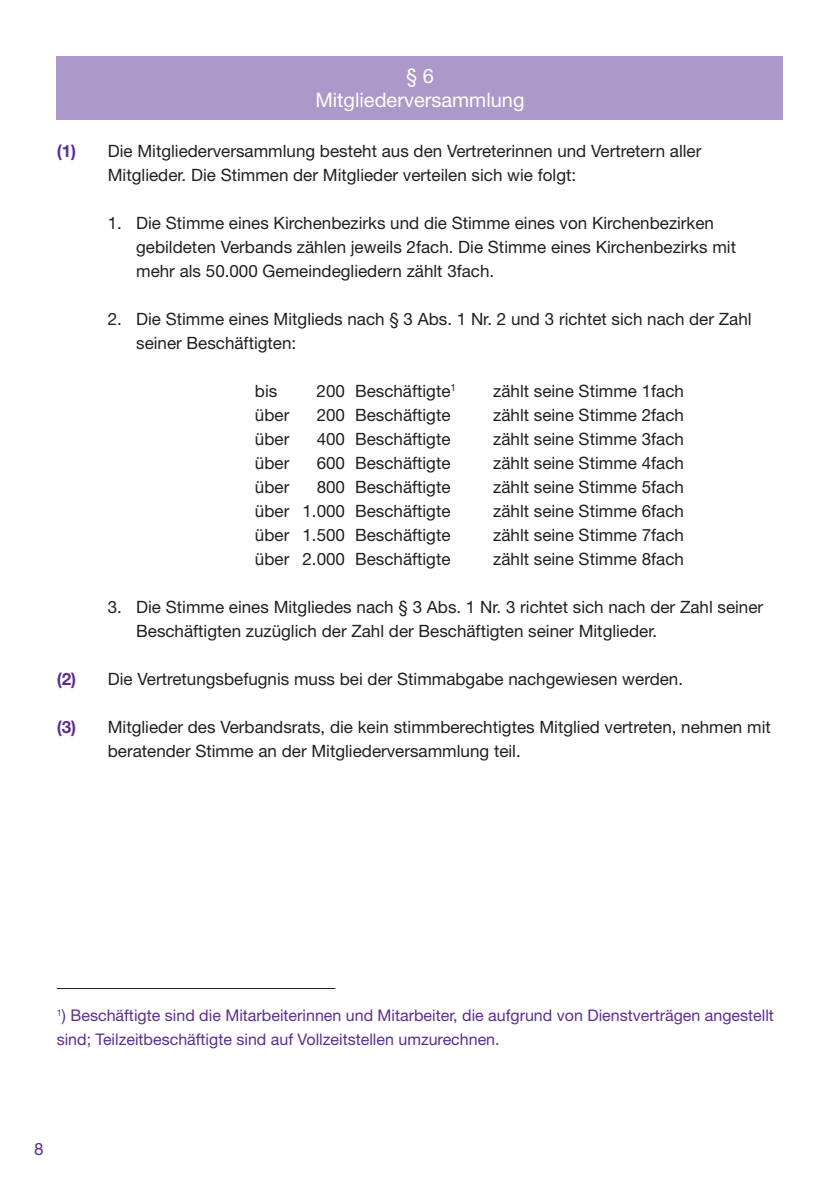
<style>
.page{position:relative;width:840px;height:1191px;background:#fff}
.page>*{position:absolute;margin:0;border:0;box-sizing:border-box;transform-origin:0 0}
.t1{font:20px/24px "Helvetica Neue LT Std";color:#fff;text-align:center}
.t2{font:17px/24px "Helvetica Neue LT Std";color:#231f20}
.t3{font:17px "Helvetica Neue LT Std";color:#5b2e91}
.t4{font:16px/24px "Helvetica Neue LT Std";color:#5b2e91}
.s1{font-weight:700;color:#5b2e91}
</style>
<div class="page">
<div style="left:57px;top:57px;width:725px;height:63px;background:#ac99c9"></div>
<hr style="left:57px;top:988px;width:278px;height:1px;background:#231f20">
<p class="t1" style="left:315px;top:64px;width:210px">§ 6<br>Mitgliederversammlung</p>
<p class="t2" style="left:108px;top:138px;width:594px;text-indent:-51px"><span class="s1">(1)</span> Die Mitgliederversammlung besteht aus den Vertreterinnen und Vertretern aller<br>Mitglieder. Die Stimmen der Mitglieder verteilen sich wie folgt:</p>
<p class="t2" style="left:136px;top:210px;width:601px;text-indent:-28px">1. Die Stimme eines Kirchenbezirks und die Stimme eines von Kirchenbezirken gebildeten Verbands zählen jeweils 2fach. Die Stimme eines Kirchenbezirks mit mehr als 50.000 Gemeindegliedern zählt 3fach.</p>
<p class="t2" style="left:136px;top:306px;width:616px;text-indent:-28px">2. Die Stimme eines Mitglieds nach § 3 Abs. 1 Nr. 2 und 3 richtet sich nach der Zahl seiner Beschäftigten:</p>
<p class="t2" style="left:255px;top:378px;width:24px">bis</p>
<p class="t2" style="left:316px;top:378px;width:141px">200 Beschäftigte<sup>1</sup></p>
<p class="t2" style="left:493px;top:378px;width:192px">zählt seine Stimme 1fach</p>
<p class="t2" style="left:255px;top:402px;width:36px">über</p>
<p class="t2" style="left:316px;top:402px;width:135px">200 Beschäftigte</p>
<p class="t2" style="left:493px;top:402px;width:192px">zählt seine Stimme 2fach</p>
<p class="t2" style="left:255px;top:426px;width:36px">über</p>
<p class="t2" style="left:316px;top:426px;width:135px">400 Beschäftigte</p>
<p class="t2" style="left:493px;top:426px;width:192px">zählt seine Stimme 3fach</p>
<p class="t2" style="left:255px;top:450px;width:36px">über</p>
<p class="t2" style="left:316px;top:450px;width:135px">600 Beschäftigte</p>
<p class="t2" style="left:493px;top:450px;width:192px">zählt seine Stimme 4fach</p>
<p class="t2" style="left:255px;top:474px;width:36px">über</p>
<p class="t2" style="left:316px;top:474px;width:135px">800 Beschäftigte</p>
<p class="t2" style="left:493px;top:474px;width:192px">zählt seine Stimme 5fach</p>
<p class="t2" style="left:255px;top:498px;width:197px">über 1.000 Beschäftigte</p>
<p class="t2" style="left:493px;top:498px;width:192px">zählt seine Stimme 6fach</p>
<p class="t2" style="left:255px;top:522px;width:197px">über 1.500 Beschäftigte</p>
<p class="t2" style="left:493px;top:522px;width:192px">zählt seine Stimme 7fach</p>
<p class="t2" style="left:255px;top:546px;width:197px">über 2.000 Beschäftigte</p>
<p class="t2" style="left:493px;top:546px;width:192px">zählt seine Stimme 8fach</p>
<p class="t2" style="left:136px;top:594px;width:628px;text-indent:-28px">3. Die Stimme eines Mitgliedes nach § 3 Abs. 1 Nr. 3 richtet sich nach der Zahl seiner<br>Beschäftigten zuzüglich der Zahl der Beschäftigten seiner Mitglieder.</p>
<p class="t2" style="left:57px;top:666px;width:627px"><span class="s1">(2)</span> Die Vertretungsbefugnis muss bei der Stimmabgabe nachgewiesen werden.</p>
<p class="t2" style="left:108px;top:714px;width:664px;text-indent:-51px"><span class="s1">(3)</span> Mitglieder des Verbandsrats, die kein stimmberechtigtes Mitglied vertreten, nehmen mit beratender Stimme an der Mitgliederversammlung teil.</p>
<p class="t4" style="left:57px;top:1003px;width:718px"><sup>1</sup>) Beschäftigte sind die Mitarbeiterinnen und Mitarbeiter, die aufgrund von Dienstverträgen angestellt sind; Teilzeitbeschäftigte sind auf Vollzeitstellen umzurechnen.</p>
<p class="t3" style="left:34px;top:1138px;width:11px">8</p>
</div>
